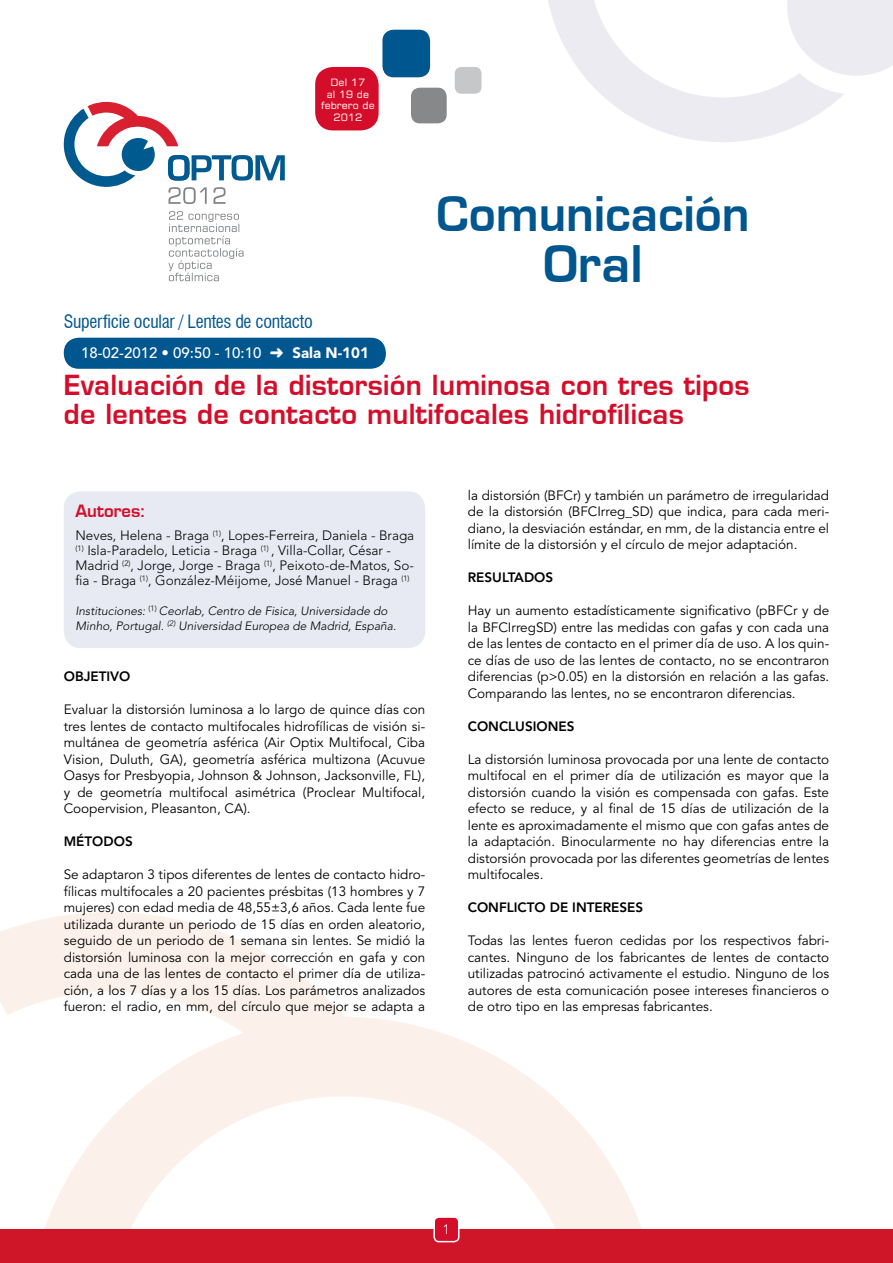
<style>
.page{position:relative;width:893px;height:1263px;background:#fff}
.page>*{position:absolute;margin:0;border:0;box-sizing:border-box;transform-origin:0 0}
.t1{font:49.2px "Square 721 Dm Normal";color:#00568e}
.t2{font:46.5px "Square 721 Dm Normal";color:#00568e}
.t3{font:27px/28.5px "Square 721 Dm Normal";letter-spacing:.01em;color:#d40e2a}
.t4{font:condensed 18px "Swiss 721 BT";letter-spacing:-.015em;color:#00568e}
.t5{font:16.65px "Square 721 Dm Normal";color:#d40e2a}
.t6{font:500 15px "Avenir";color:#fff}
.t7{font:13.5px/16.5px "Avenir";color:#000;text-align:justify}
.t8{font:300 13.5px/15px "Avenir";color:#000}
.t9{font:800 13.5px "Avenir";color:#000}
.t10{font:300 13.5px "Avenir";color:#fff}
.t11{font:italic 300 12px/15px "Avenir";color:#000}
.t12{font:10.2px/11.7px "Square 721";color:#fff;text-align:center;scale:1.05 1}
.s1{font-weight:900}
</style>
<div class="page">
<div style="left:64px;top:491px;width:361px;height:157px;background:#e7eaf2;border-radius:17px"></div>
<svg style="left:548px;top:0;width:345px;height:142px"></svg>
<svg style="left:0;top:912px;width:642px;height:317px"></svg>
<div style="left:0;top:1229px;width:893px;height:34px;background:#ce1628"></div>
<svg style="left:64px;top:102px;width:221px;height:102px"></svg>
<svg style="left:168px;top:211px;width:76px;height:70px"></svg>
<div style="left:64px;top:338px;width:322px;height:31px;background:#00568e;border-radius:15px"></div>
<div style="left:315px;top:67px;width:64px;height:63px;background:#d40e2a;border-radius:18px"></div>
<div style="left:382px;top:30px;width:48px;height:47px;background:#00568e;border-radius:11px"></div>
<div style="left:411px;top:88px;width:36px;height:35px;background:#87888a;border-radius:9px"></div>
<div style="left:455px;top:67px;width:26px;height:27px;background:#c6c7c8;border-radius:7px"></div>
<div style="left:434px;top:1217px;width:25px;height:24px;background:#d40e2a;border-radius:5px"></div>
<div style="left:433px;top:1216px;width:26px;height:26px;border:1px solid #fff;border-radius:5px"></div>
<p class="t12" style="left:321px;top:76px;width:53px">Del 17<br>al 19 de febrero de<br>2012</p>
<h3 class="t4" style="left:64px;top:311px;width:250px">Superficie ocular / Lentes de contacto</h3>
<p class="t6" style="left:81px;top:344px;width:289px">18-02-2012 • 09:50 - 10:10 ➜ <span class="s1">Sala N-101</span></p>
<h2 class="t2" style="left:436px;top:185px;width:315px">Comunicación</h2>
<h1 class="t1" style="left:543px;top:233px;width:101px">Oral</h1>
<h3 class="t3" style="left:64px;top:370px;width:687px">Evaluación de la distorsión luminosa con tres tipos de lentes de contacto multifocales hidrofílicas</h3>
<p class="t5" style="left:75px;top:500px;width:72px">Autores:</p>
<p class="t8" style="left:75px;top:528px;width:340px">Neves, Helena - Braga <sup>(1)</sup>, Lopes-Ferreira, Daniela - Braga <sup>(1)</sup> Isla-Paradelo, Leticia - Braga <sup>(1)</sup> , Villa-Collar, César - Madrid <sup>(2)</sup>, Jorge, Jorge - Braga <sup>(1)</sup>, Peixoto-de-Matos, So&shy;fia - Braga <sup>(1)</sup>, González-Méijome, José Manuel - Braga <sup>(1)</sup></p>
<p class="t11" style="left:75px;top:604px;width:322px">Instituciones: <sup>(1)</sup> Ceorlab, Centro de Fisica, Universidade do<br>Minho, Portugal. <sup>(2)</sup> Universidad Europea de Madrid, España.</p>
<p class="t9" style="left:64px;top:668px;width:67px">OBJETIVO</p>
<p class="t7" style="left:64px;top:701px;width:363px">Evaluar la distorsión luminosa a lo largo de quince días con tres lentes de contacto multifocales hidrofílicas de visión si&shy;multánea de geometría asférica (Air Optix Multifocal, Ciba Vision, Duluth, GA), geometría asférica multizona (Acuvue Oasys for Presbyopia, Johnson &amp; Johnson, Jacksonville, FL), y de geometría multifocal asimétrica (Proclear Multifocal, Coopervision, Pleasanton, CA).</p>
<p class="t9" style="left:64px;top:833px;width:70px">MÉTODOS</p>
<p class="t7" style="left:64px;top:866px;width:363px">Se adaptaron 3 tipos diferentes de lentes de contacto hidro&shy;fílicas multifocales a 20 pacientes présbitas (13 hombres y 7 mujeres) con edad media de 48,55±3,6 años. Cada lente fue utilizada durante un periodo de 15 días en orden aleatorio, seguido de un periodo de 1 semana sin lentes. Se midió la distorsión luminosa con la mejor corrección en gafa y con cada una de las lentes de contacto el primer día de utiliza&shy;ción, a los 7 días y a los 15 días. Los parámetros analizados fueron: el radio, en mm, del círculo que mejor se adapta a</p>
<p class="t7" style="left:468px;top:487px;width:363px">la distorsión (BFCr) y también un parámetro de irregularidad de la distorsión (BFCIrreg_SD) que indica, para cada meri&shy;diano, la desviación estándar, en mm, de la distancia entre el límite de la distorsión y el círculo de mejor adaptación.</p>
<p class="t9" style="left:468px;top:569px;width:87px">RESULTADOS</p>
<p class="t7" style="left:468px;top:602px;width:363px">Hay un aumento estadísticamente significativo (pBFCr y de la BFCIrregSD) entre las medidas con gafas y con cada una de las lentes de contacto en el primer día de uso. A los quin&shy;ce días de uso de las lentes de contacto, no se encontraron diferencias (p&gt;0.05) en la distorsión en relación a las gafas.<br>Comparando las lentes, no se encontraron diferencias.</p>
<p class="t9" style="left:468px;top:718px;width:108px">CONCLUSIONES</p>
<p class="t7" style="left:468px;top:751px;width:363px">La distorsión luminosa provocada por una lente de contacto multifocal en el primer día de utilización es mayor que la distorsión cuando la visión es compensada con gafas. Este efecto se reduce, y al final de 15 días de utilización de la lente es aproximadamente el mismo que con gafas antes de la adaptación. Binocularmente no hay diferencias entre la distorsión provocada por las diferentes geometrías de lentes multifocales.</p>
<p class="t9" style="left:468px;top:899px;width:177px">CONFLICTO DE INTERESES</p>
<p class="t7" style="left:468px;top:932px;width:363px">Todas las lentes fueron cedidas por los respectivos fabri&shy;cantes. Ninguno de los fabricantes de lentes de contacto utilizadas patrocinó activamente el estudio. Ninguno de los autores de esta comunicación posee intereses financieros o de otro tipo en las empresas fabricantes.</p>
<p class="t10" style="left:443px;top:1222px;width:9px">1</p>
</div>
